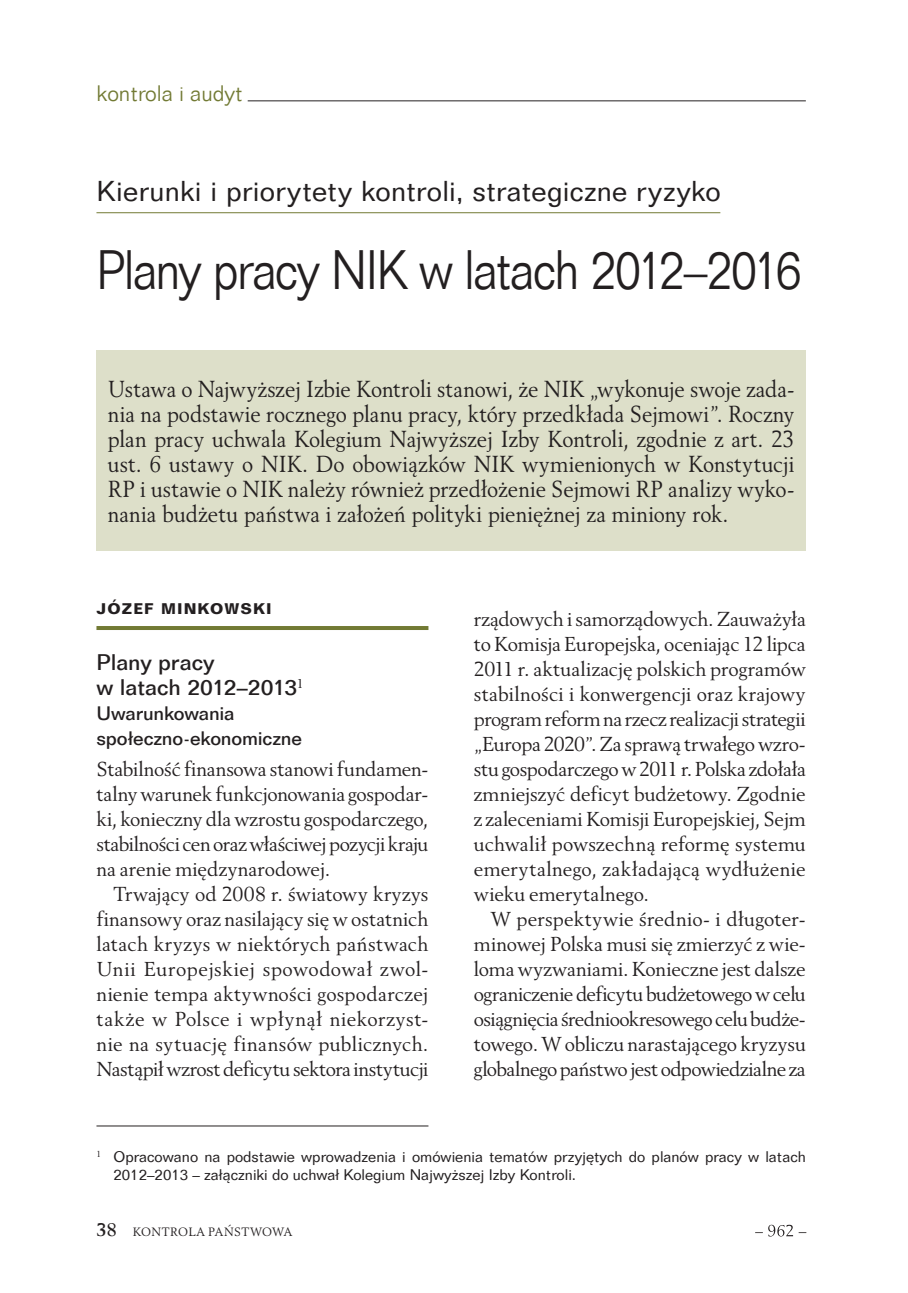
<style>
.page{position:relative;width:908px;height:1293px;background:#fff}
.page>*{position:absolute;margin:0;border:0;box-sizing:border-box;transform-origin:0 0}
.t1{font:300 54px "Folio TL";letter-spacing:-.035em;color:#231f20;scale:.88 1}
.t2{font:28px "Folio TL";letter-spacing:.01em;color:#231f20}
.t3{font:23px/25px "Revival 565 BT";letter-spacing:.005em;color:#231f20;text-align:justify;scale:.94 1}
.t4{font:500 22px/25px "Folio TL";letter-spacing:-.01em;color:#231f20}
.t5{font:300 21.8px "Folio TL";color:#727a34}
.t6{font:20px/25px "Revival 565 BT";letter-spacing:-.015em;color:#231f20;text-align:justify}
.t7{font:500 19px/25px "Folio TL";letter-spacing:-.01em;color:#231f20}
.t8{font:15px/18px "Folio TL";color:#231f20}
.t9{font:700 15px "Folio TL";letter-spacing:.075em;color:#231f20}
.t10{font:12px "Revival 565 BT";letter-spacing:.025em;color:#231f20}
.s1{font-weight:700;font-size:18px}
</style>
<div class="page">
<svg style="left:755px;top:1224px;width:51px;height:12px"></svg>
<hr style="left:247px;top:100px;width:558px;height:1px;background:#231f20">
<hr style="left:96px;top:626px;width:332px;height:4px;background:#727a34">
<hr style="left:96px;top:1125px;width:332px;height:1px;background:#231f20">
<hr style="left:96px;top:212px;width:624px;height:1px;background:#727a34">
<div style="left:96px;top:351px;width:709px;height:200px;background:#dddfc9"></div>
<p class="t5" style="left:96px;top:79px;width:148px">kontrola i audyt</p>
<h2 class="t2" style="left:96px;top:172px;width:625px">Kierunki i priorytety kontroli, strategiczne ryzyko</h2>
<h1 class="t1" style="left:96px;top:235px;width:802px">Plany pracy NIK w latach 2012–2016</h1>
<p class="t3" style="left:108px;top:377px;width:731px">Ustawa o Najwyższej Izbie Kontroli stanowi, że NIK „wykonuje swoje zada&shy;nia na podstawie rocznego planu pracy, który przedkłada Sejmowi”. Roczny plan pracy uchwala Kolegium Najwyższej Izby Kontroli, zgodnie z art. 23 ust. 6 ustawy o NIK. Do obowiązków NIK wymienionych w Konstytucji RP i ustawie o NIK należy również przedłożenie Sejmowi RP analizy wyko&shy;nania budżetu państwa i założeń polityki pieniężnej za miniony rok.</p>
<p class="t9" style="left:96px;top:598px;width:177px">JÓZEF MINKOWSKI</p>
<p class="t4" style="left:96px;top:649px;width:209px">Plany pracy<br>w latach 2012–2013<sup>1</sup></p>
<p class="t7" style="left:96px;top:700px;width:207px">Uwarunkowania społeczno-ekonomiczne</p>
<p class="t6" style="left:96px;top:757px;width:333px">Stabilność finansowa stanowi fundamen&shy;talny warunek funkcjonowania gospodar&shy;ki, konieczny dla wzrostu gospodarczego, stabilności cen oraz właściwej pozycji kraju na arenie międzynarodowej.</p>
<p class="t6" style="left:96px;top:882px;width:333px;text-indent:17px">Trwający od 2008 r. światowy kryzys finansowy oraz nasilający się w ostatnich latach kryzys w niektórych państwach Unii Europejskiej spowodował zwol&shy;nienie tempa aktywności gospodarczej także w Polsce i wpłynął niekorzyst&shy;nie na sytuację finansów publicznych.<br>Nastąpił wzrost deficytu sektora instytucji</p>
<p class="t6" style="left:473px;top:607px;width:333px">rządowych i samorządowych. Zauważyła to Komisja Europejska, oceniając 12 lipca 2011 r. aktualizację polskich programów stabilności i konwergencji oraz krajowy program reform na rzecz realizacji strategii „Europa 2020”. Za sprawą trwałego wzro&shy;stu gospodarczego w 2011 r. Polska zdołała zmniejszyć deficyt budżetowy. Zgodnie z zaleceniami Komisji Europejskiej, Sejm uchwalił powszechną reformę systemu emerytalnego, zakładającą wydłużenie wieku emerytalnego.</p>
<p class="t6" style="left:473px;top:907px;width:333px;text-indent:17px">W perspektywie średnio- i długoter&shy;minowej Polska musi się zmierzyć z wie&shy;loma wyzwaniami. Konieczne jest dalsze ograniczenie deficytu budżetowego w celu osiągnięcia średniookresowego celu budże&shy;towego. W obliczu narastającego kryzysu globalnego państwo jest odpowiedzialne za</p>
<p class="t8" style="left:113px;top:1147px;width:693px;text-indent:-17px"><sup>1</sup> Opracowano na podstawie wprowadzenia i omówienia tematów przyjętych do planów pracy w latach<br>2012–2013 – załączniki do uchwał Kolegium Najwyższej Izby Kontroli.</p>
<p class="t10" style="left:96px;top:1224px;width:197px"><span class="s1">38</span> KONTROLA PAŃSTWOWA</p>
</div>
